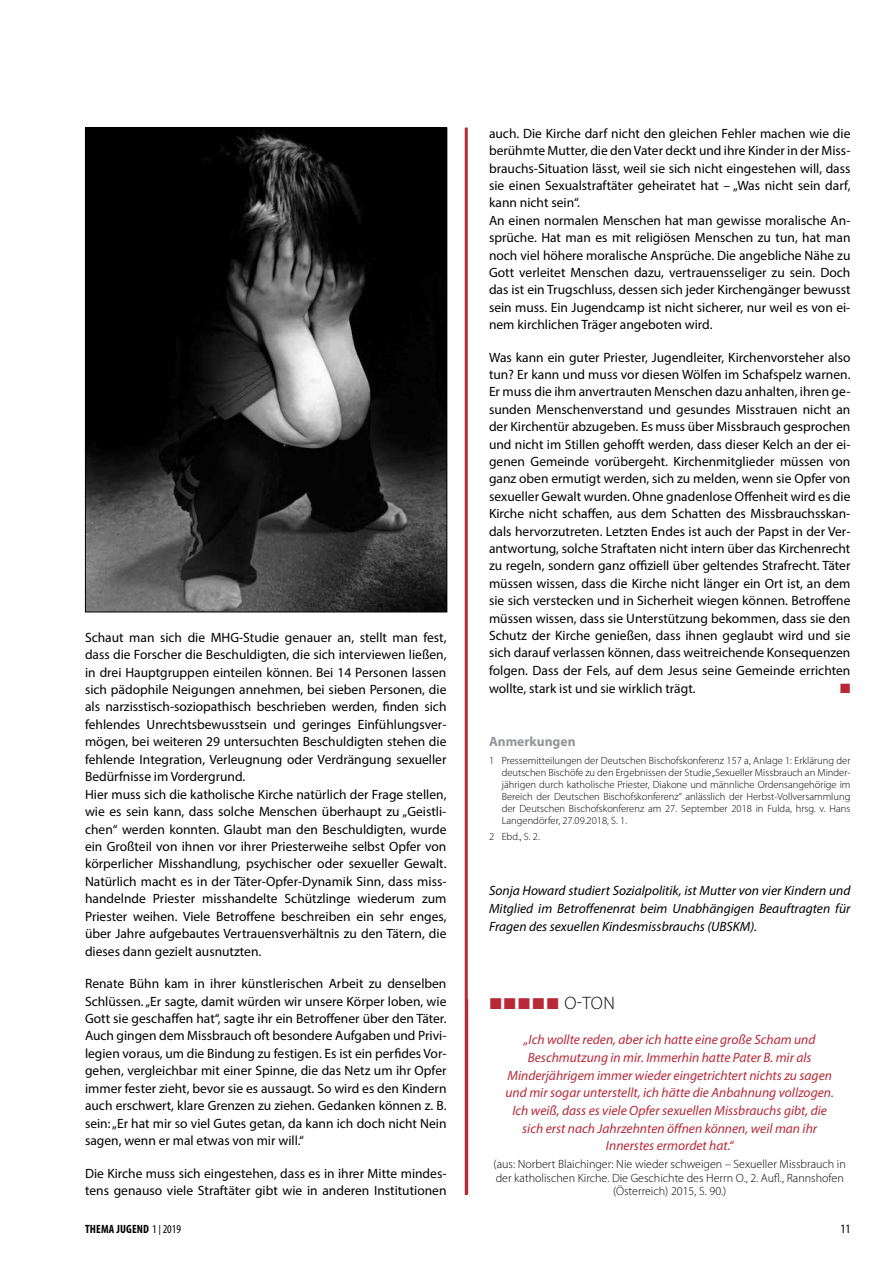
<style>
.page{position:relative;width:893px;height:1263px;background:#fff}
.page>*{position:absolute;margin:0;border:0;box-sizing:border-box;transform-origin:0 0}
.t1{font:300 18px "Myriad Pro";color:#000}
.t2{font:13.5px/17.4px "Myriad Pro";color:#000}
.t3{font:italic 13.5px/17.7px "Myriad Pro";color:#b82837;text-align:center}
.t4{font:italic 13.5px/17.7px "Myriad Pro";color:#000;text-align:justify}
.t5{font:700 13.5px "Myriad Pro";color:#939598}
.t6{font:13.5px "Zapf Dingbats ITC";color:#b82837}
.t7{font:condensed 12.75px "Myriad Pro";color:#000}
.t8{font:300 12px/13.5px "Myriad Pro";color:#000;text-align:center}
.t9{font:700 condensed 12px "Myriad Pro";letter-spacing:.01em;color:#000}
.t10{font:300 10.5px/12px "Myriad Pro";color:#000;text-align:justify}
.s1{font-weight:400}
.s2{font-family:"Futura T";font-weight:300}
</style>
<div class="page">
<hr style="left:465px;top:128px;width:3px;height:1067px;background:#b82837">
<img style="left:87px;top:130px;width:358px;height:480px">
<p class="t2" style="left:85px;top:628px;width:363px">Schaut man sich die MHG-Studie genauer an, stellt man fest, dass die Forscher die Beschuldigten, die sich interviewen ließen, in drei Hauptgruppen einteilen können. Bei 14 Personen lassen sich pädophile Neigungen annehmen, bei sieben Personen, die als narzisstisch-soziopathisch beschrieben werden, finden sich fehlendes Unrechtsbewusstsein und geringes Einfühlungsver&shy;mögen, bei weiteren 29 untersuchten Beschuldigten stehen die fehlende Integration, Verleugnung oder Verdrängung sexueller Bedürfnisse im Vordergrund.<br>Hier muss sich die katholische Kirche natürlich der Frage stellen, wie es sein kann, dass solche Menschen überhaupt zu „Geistli&shy;chen“ werden konnten. Glaubt man den Beschuldigten, wurde ein Großteil von ihnen vor ihrer Priesterweihe selbst Opfer von körperlicher Misshandlung, psychischer oder sexueller Gewalt.<br>Natürlich macht es in der Täter-Opfer-Dynamik Sinn, dass miss&shy;handelnde Priester misshandelte Schützlinge wiederum zum Priester weihen. Viele Betroffene beschreiben ein sehr enges, über Jahre aufgebautes Vertrauensverhältnis zu den Tätern, die dieses dann gezielt ausnutzten.</p>
<p class="t2" style="left:85px;top:975px;width:363px;text-align:justify">Renate Bühn kam in ihrer künstlerischen Arbeit zu denselben Schlüssen. „Er sagte, damit würden wir unsere Körper loben, wie Gott sie geschaffen hat“, sagte ihr ein Betroffener über den Täter.<br>Auch gingen dem Missbrauch oft besondere Aufgaben und Privi&shy;legien voraus, um die Bindung zu festigen. Es ist ein perfides Vor&shy;gehen, vergleichbar mit einer Spinne, die das Netz um ihr Opfer immer fester zieht, bevor sie es aussaugt. So wird es den Kindern auch erschwert, klare Grenzen zu ziehen. Gedanken können z. B. sein: „Er hat mir so viel Gutes getan, da kann ich doch nicht Nein sagen, wenn er mal etwas von mir will.“</p>
<p class="t2" style="left:85px;top:1164px;width:363px">Die Kirche muss sich eingestehen, dass es in ihrer Mitte mindes&shy;tens genauso viele Straftäter gibt wie in anderen Institutionen</p>
<p class="t2" style="left:489px;top:124px;width:363px">auch. Die Kirche darf nicht den gleichen Fehler machen wie die berühmte Mutter, die den Vater deckt und ihre Kinder in der Miss&shy;brauchs-Situation lässt, weil sie sich nicht eingestehen will, dass sie einen Sexualstraftäter geheiratet hat – „Was nicht sein darf, kann nicht sein“.<br>An einen normalen Menschen hat man gewisse moralische An&shy;sprüche. Hat man es mit religiösen Menschen zu tun, hat man noch viel höhere moralische Ansprüche. Die angebliche Nähe zu Gott verleitet Menschen dazu, vertrauensseliger zu sein. Doch das ist ein Trugschluss, dessen sich jeder Kirchengänger bewusst sein muss. Ein Jugendcamp ist nicht sicherer, nur weil es von ei&shy;nem kirchlichen Träger angeboten wird.</p>
<p class="t2" style="left:489px;top:348px;width:363px;text-align:justify">Was kann ein guter Priester, Jugendleiter, Kirchenvorsteher also tun? Er kann und muss vor diesen Wölfen im Schafspelz warnen.<br>Er muss die ihm anvertrauten Menschen dazu anhalten, ihren ge&shy;sunden Menschenverstand und gesundes Misstrauen nicht an der Kirchentür abzugeben. Es muss über Missbrauch gesprochen und nicht im Stillen gehofft werden, dass dieser Kelch an der ei&shy;genen Gemeinde vorübergeht. Kirchenmitglieder müssen von ganz oben ermutigt werden, sich zu melden, wenn sie Opfer von sexueller Gewalt wurden. Ohne gnadenlose Offenheit wird es die Kirche nicht schaffen, aus dem Schatten des Missbrauchsskan&shy;dals hervorzutreten. Letzten Endes ist auch der Papst in der Ver&shy;antwortung, solche Straftaten nicht intern über das Kirchenrecht zu regeln, sondern ganz offiziell über geltendes Strafrecht. Täter müssen wissen, dass die Kirche nicht länger ein Ort ist, an dem sie sich verstecken und in Sicherheit wiegen können. Betroffene müssen wissen, dass sie Unterstützung bekommen, dass sie den Schutz der Kirche genießen, dass ihnen geglaubt wird und sie sich darauf verlassen können, dass weitreichende Konsequenzen folgen. Dass der Fels, auf dem Jesus seine Gemeinde errichten wollte, stark ist und sie wirklich trägt.</p>
<p class="t6" style="left:840px;top:681px;width:11px">■</p>
<p class="t5" style="left:489px;top:732px;width:88px">Anmerkungen</p>
<p class="t10" style="left:502px;top:754px;width:350px;text-indent:-13px">1 Pressemitteilungen der Deutschen Bischofskonferenz 157 a, Anlage 1: Erklärung der deutschen Bischöfe zu den Ergebnissen der Studie „Sexueller Missbrauch an Minder&shy;jährigen durch katholische Priester, Diakone und männliche Ordensangehörige im Bereich der Deutschen Bischofskonferenz“ anlässlich der Herbst-Vollversammlung der Deutschen Bischofskonferenz am 27. September 2018 in Fulda, hrsg. v. Hans Langendörfer, 27.09.2018, S. 1.</p>
<p class="t10" style="left:489px;top:831px;width:52px">2 Ebd., S. 2.</p>
<p class="t4" style="left:489px;top:882px;width:363px">Sonja Howard studiert Sozialpolitik, ist Mutter von vier Kindern und Mitglied im Betroffenenrat beim Unabhängigen Beauftragten für Fragen des sexuellen Kindesmissbrauchs (UBSKM).</p>
<h1 class="t1" style="left:564px;top:992px;width:52px">o-TON</h1>
<p class="t3" style="left:505px;top:1031px;width:330px">„Ich wollte reden, aber ich hatte eine große Scham und Beschmutzung in mir. Immerhin hatte Pater B. mir als Minderjährigem immer wieder eingetrichtert nichts zu sagen und mir sogar unterstellt, ich hätte die Anbahnung vollzogen.<br>Ich weiß, dass es viele Opfer sexuellen Missbrauchs gibt, die sich erst nach Jahrzehnten öffnen können, weil man ihr Innerstes ermordet hat.“</p>
<p class="t8" style="left:494px;top:1157px;width:354px">(aus: Norbert Blaichinger: Nie wieder schweigen – Sexueller Missbrauch in der katholischen Kirche. Die Geschichte des Herrn O., 2. Aufl., Rannshofen (Österreich) 2015, S. 90.)</p>
<p class="t9" style="left:85px;top:1222px;width:98px">THEMA JUGEND <span class="s1">1</span><span class="s2">|</span><span class="s1">2019</span></p>
<p class="t7" style="left:841px;top:1221px;width:11px">11</p>
</div>
